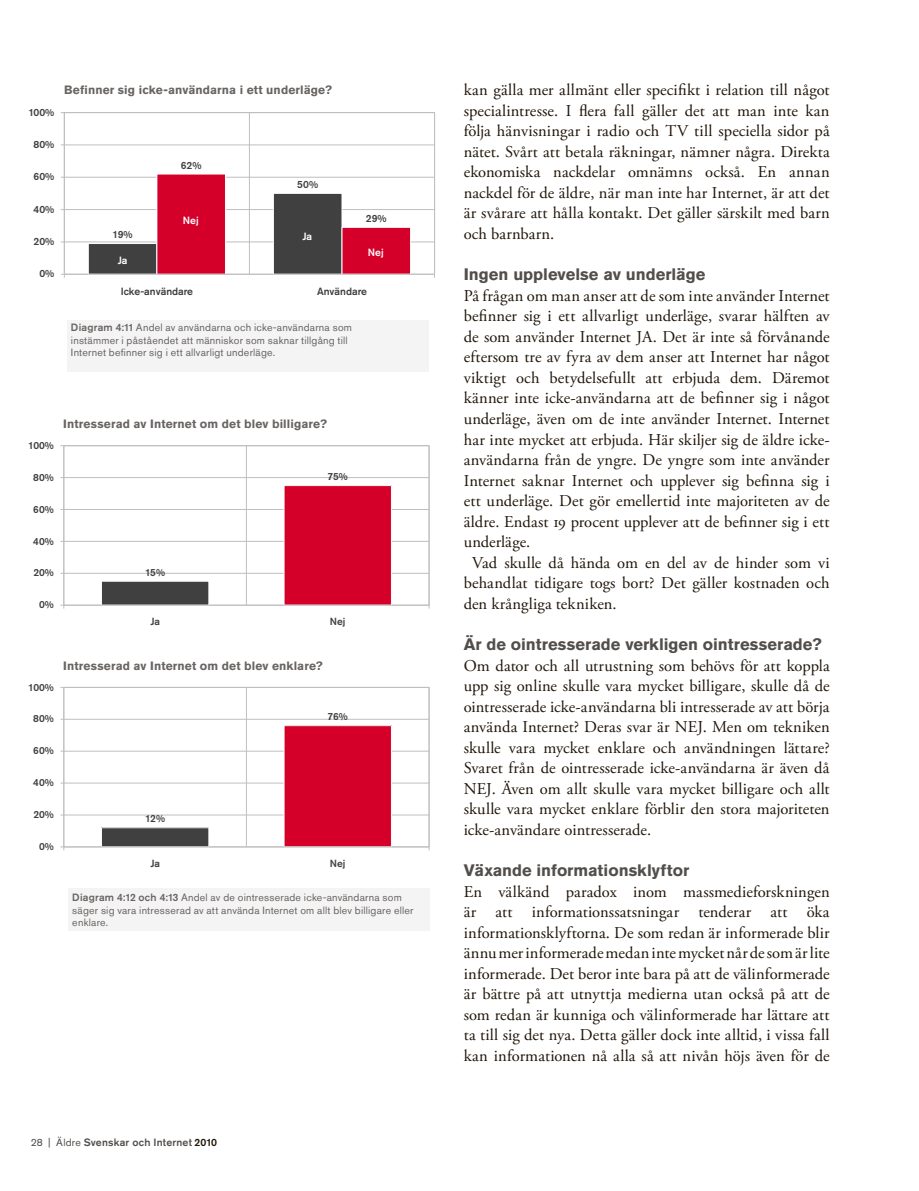
<style>
.page{position:relative;width:919px;height:1191px;background:#fff}
.page>*{position:absolute;margin:0;border:0;box-sizing:border-box;transform-origin:0 0}
.t1{font:16.5px/20.5px "Adobe Garamond Pro";letter-spacing:.005em;color:#201509;text-align:justify}
.t2{font:700 16.5px "Akzidenz Grotesk Pro";color:#524e4b}
.t3{font:700 12px "Akzidenz Grotesk Pro";letter-spacing:.01em;color:#686462}
.t4{font:10.5px/12.6px "Akzidenz Grotesk Pro";letter-spacing:.02em;color:#686462}
.t5{font:500 10.5px "Akzidenz Grotesk Pro";letter-spacing:.02em;color:#524e4b}
.t6{font:500 10.35px "Akzidenz Grotesk Pro";color:#404040}
.t7{font:500 10.35px "Akzidenz Grotesk Pro";color:#fff}
.t8{font:500 10.2px "Akzidenz Grotesk Pro";color:#404040}
.s1{font-weight:500}
.s2{font-weight:400}
.s3{color:#201509}
</style>
<div class="page">
<hr style="left:64px;top:242px;width:370px;height:1px;background:#bfbfbf">
<hr style="left:64px;top:209px;width:370px;height:1px;background:#bfbfbf">
<hr style="left:64px;top:177px;width:370px;height:1px;background:#bfbfbf">
<hr style="left:64px;top:145px;width:370px;height:1px;background:#bfbfbf">
<hr style="left:249px;top:113px;width:1px;height:161px;background:#bfbfbf">
<hr style="left:434px;top:113px;width:1px;height:161px;background:#bfbfbf">
<div style="left:64px;top:112px;width:370px;height:162px;border:1px solid #bfbfbf"></div>
<div style="left:88px;top:243px;width:69px;height:31px;background:#404040"></div>
<div style="left:88px;top:243px;width:69px;height:31px;border:1px solid #fff"></div>
<div style="left:273px;top:193px;width:69px;height:81px;background:#404040"></div>
<div style="left:273px;top:193px;width:69px;height:81px;border:1px solid #fff"></div>
<div style="left:157px;top:174px;width:68px;height:100px;background:#d5002a"></div>
<div style="left:157px;top:174px;width:69px;height:100px;border:1px solid #fff"></div>
<div style="left:342px;top:227px;width:68px;height:47px;background:#d5002a"></div>
<div style="left:342px;top:227px;width:69px;height:47px;border:1px solid #fff"></div>
<hr style="left:64px;top:113px;width:1px;height:161px;background:#bfbfbf">
<hr style="left:64px;top:274px;width:370px;height:1px;background:#bfbfbf">
<div style="left:67px;top:320px;width:361px;height:52px;background:#f4f4f4"></div>
<hr style="left:64px;top:573px;width:365px;height:1px;background:#bfbfbf">
<hr style="left:64px;top:541px;width:365px;height:1px;background:#bfbfbf">
<hr style="left:64px;top:509px;width:365px;height:1px;background:#bfbfbf">
<hr style="left:64px;top:477px;width:365px;height:1px;background:#bfbfbf">
<hr style="left:246px;top:446px;width:1px;height:159px;background:#bfbfbf">
<hr style="left:429px;top:446px;width:1px;height:159px;background:#bfbfbf">
<div style="left:64px;top:445px;width:365px;height:160px;border:1px solid #bfbfbf"></div>
<div style="left:101px;top:581px;width:108px;height:24px;background:#404040"></div>
<div style="left:101px;top:581px;width:108px;height:24px;border:1px solid #fff"></div>
<div style="left:284px;top:485px;width:107px;height:120px;background:#d5002a"></div>
<hr style="left:64px;top:446px;width:1px;height:159px;background:#bfbfbf">
<hr style="left:64px;top:605px;width:365px;height:1px;background:#bfbfbf">
<hr style="left:64px;top:814px;width:365px;height:1px;background:#bfbfbf">
<hr style="left:64px;top:783px;width:365px;height:1px;background:#bfbfbf">
<hr style="left:64px;top:751px;width:365px;height:1px;background:#bfbfbf">
<hr style="left:64px;top:719px;width:365px;height:1px;background:#bfbfbf">
<hr style="left:246px;top:687px;width:1px;height:160px;background:#bfbfbf">
<hr style="left:429px;top:687px;width:1px;height:160px;background:#bfbfbf">
<div style="left:64px;top:687px;width:365px;height:160px;border:1px solid #bfbfbf"></div>
<div style="left:101px;top:827px;width:108px;height:20px;background:#404040"></div>
<div style="left:101px;top:827px;width:108px;height:20px;border:1px solid #fff"></div>
<div style="left:284px;top:725px;width:107px;height:122px;background:#d5002a"></div>
<hr style="left:64px;top:687px;width:1px;height:160px;background:#bfbfbf">
<hr style="left:64px;top:846px;width:365px;height:1px;background:#bfbfbf">
<svg style="left:60px;top:846px;width:5px;height:4px"></svg>
<div style="left:68px;top:888px;width:362px;height:43px;background:#f4f4f4"></div>
<p class="t6" style="left:28px;top:105px;width:27px">100%</p>
<p class="t6" style="left:33px;top:138px;width:22px">80%</p>
<p class="t6" style="left:33px;top:170px;width:22px">60%</p>
<p class="t6" style="left:33px;top:202px;width:22px">40%</p>
<p class="t6" style="left:34px;top:235px;width:22px">20%</p>
<p class="t6" style="left:39px;top:267px;width:16px">0%</p>
<p class="t3" style="left:64px;top:82px;width:269px">Befinner sig icke-användarna i ett underläge?</p>
<p class="t6" style="left:113px;top:228px;width:22px">19%</p>
<p class="t7" style="left:118px;top:253px;width:11px">Ja</p>
<p class="t6" style="left:181px;top:158px;width:22px">62%</p>
<p class="t7" style="left:183px;top:214px;width:17px">Nej</p>
<p class="t6" style="left:297px;top:178px;width:22px">50%</p>
<p class="t7" style="left:302px;top:229px;width:11px">Ja</p>
<p class="t6" style="left:366px;top:212px;width:22px">29%</p>
<p class="t7" style="left:368px;top:245px;width:17px">Nej</p>
<p class="t6" style="left:121px;top:284px;width:74px">Icke-användare</p>
<p class="t6" style="left:317px;top:284px;width:51px">Användare</p>
<p class="t4" style="left:71px;top:321px;width:282px"><span class="s1">Diagram 4:11</span> Andel av användarna och icke-användarna som instämmer i påståendet att människor som saknar tillgång till<br>Internet befinner sig i ett allvarligt underläge.</p>
<p class="t8" style="left:28px;top:438px;width:27px">100%</p>
<p class="t8" style="left:33px;top:470px;width:22px">80%</p>
<p class="t8" style="left:33px;top:502px;width:22px">60%</p>
<p class="t8" style="left:33px;top:534px;width:22px">40%</p>
<p class="t8" style="left:33px;top:566px;width:22px">20%</p>
<p class="t8" style="left:39px;top:598px;width:16px">0%</p>
<p class="t3" style="left:63px;top:416px;width:265px">Intresserad av Internet om det blev billigare?</p>
<p class="t8" style="left:145px;top:566px;width:21px">15%</p>
<p class="t8" style="left:327px;top:470px;width:22px">75%</p>
<p class="t8" style="left:150px;top:615px;width:11px">Ja</p>
<p class="t8" style="left:330px;top:615px;width:17px">Nej</p>
<p class="t8" style="left:28px;top:680px;width:27px">100%</p>
<p class="t8" style="left:33px;top:712px;width:22px">80%</p>
<p class="t8" style="left:33px;top:744px;width:22px">60%</p>
<p class="t8" style="left:33px;top:776px;width:22px">40%</p>
<p class="t8" style="left:33px;top:808px;width:22px">20%</p>
<p class="t8" style="left:39px;top:840px;width:16px">0%</p>
<p class="t3" style="left:63px;top:658px;width:261px">Intresserad av Internet om det blev enklare?</p>
<p class="t8" style="left:145px;top:812px;width:21px">12%</p>
<p class="t8" style="left:327px;top:710px;width:22px">76%</p>
<p class="t8" style="left:150px;top:857px;width:11px">Ja</p>
<p class="t8" style="left:330px;top:857px;width:17px">Nej</p>
<p class="t4" style="left:72px;top:891px;width:342px"><span class="s1">Diagram 4:12 och 4:13</span> Andel av de ointresserade icke-användarna som säger sig vara intresserad av att använda Internet om allt blev billigare eller enklare.</p>
<p class="t5" style="left:32px;top:1136px;width:187px"><span class="s2">28 | Äldre</span> Svenskar och I nternet <span class="s3">2010</span></p>
<p class="t1" style="left:463px;top:80px;width:367px">kan gälla mer allmänt eller specifikt i relation till något specialintresse. I flera fall gäller det att man inte kan följa hänvisningar i radio och TV till speciella sidor på nätet. Svårt att betala räkningar, nämner några. Direkta ekonomiska nackdelar omnämns också. En annan nackdel för de äldre, när man inte har Internet, är att det är svårare att hålla kontakt. Det gäller särskilt med barn och barnbarn.</p>
<p class="t2" style="left:463px;top:264px;width:243px">Ingen upplevelse av underläge</p>
<p class="t1" style="left:463px;top:286px;width:367px">På frågan om man anser att de som inte använder Internet</p>
<p class="t1" style="left:463px;top:306px;width:367px">befinner sig i ett allvarligt underläge, svarar hälften av</p>
<p class="t1" style="left:463px;top:327px;width:367px">de som använder Internet JA. Det är inte så förvånande</p>
<p class="t1" style="left:463px;top:347px;width:367px">eftersom tre av fyra av dem anser att Internet har något</p>
<p class="t1" style="left:463px;top:368px;width:367px">viktigt och betydelsefullt att erbjuda dem. Däremot</p>
<p class="t1" style="left:463px;top:388px;width:367px">känner inte icke-användarna att de befinner sig i något</p>
<p class="t1" style="left:463px;top:409px;width:367px">underläge, även om de inte använder Internet. Internet</p>
<p class="t1" style="left:463px;top:429px;width:367px">har inte mycket att erbjuda. Här skiljer sig de äldre icke-</p>
<p class="t1" style="left:463px;top:450px;width:367px">användarna från de yngre. De yngre som inte använder</p>
<p class="t1" style="left:463px;top:471px;width:367px">Internet saknar Internet och upplever sig befinna sig i</p>
<p class="t1" style="left:463px;top:491px;width:367px">ett underläge. Det gör emellertid inte majoriteten av de</p>
<p class="t1" style="left:463px;top:512px;width:367px">äldre. Endast 19 procent upplever att de befinner sig i ett</p>
<p class="t1" style="left:463px;top:532px;width:68px">underläge.</p>
<p class="t1" style="left:472px;top:553px;width:359px">Vad skulle då hända om en del av de hinder som vi</p>
<p class="t1" style="left:463px;top:573px;width:367px">behandlat tidigare togs bort? Det gäller kostnaden och</p>
<p class="t1" style="left:463px;top:594px;width:154px">den krångliga tekniken.</p>
<p class="t2" style="left:463px;top:633px;width:359px">Är de ointresserade verkligen ointresserade?</p>
<p class="t1" style="left:463px;top:655px;width:367px">Om dator och all utrustning som behövs för att koppla upp sig online skulle vara mycket billigare, skulle då de ointresserade icke-användarna bli intresserade av att börja använda Internet? Deras svar är NEJ. Men om tekniken skulle vara mycket enklare och användningen lättare?<br>Svaret från de ointresserade icke-användarna är även då NEJ. Även om allt skulle vara mycket billigare och allt skulle vara mycket enklare förblir den stora majoriteten icke-användare ointresserade.</p>
<p class="t2" style="left:463px;top:859px;width:227px">Växande informationsklyftor</p>
<p class="t1" style="left:463px;top:881px;width:367px">En välkänd paradox inom massmedieforskningen är att informationssatsningar tenderar att öka informationsklyftorna. De som redan är informerade blir ännu mer informerade medan inte mycket når de som är lite informerade. Det beror inte bara på att de välinformerade är bättre på att utnyttja medierna utan också på att de som redan är kunniga och välinformerade har lättare att ta till sig det nya. Detta gäller dock inte alltid, i vissa fall kan informationen nå alla så att nivån höjs även för de</p>
</div>
